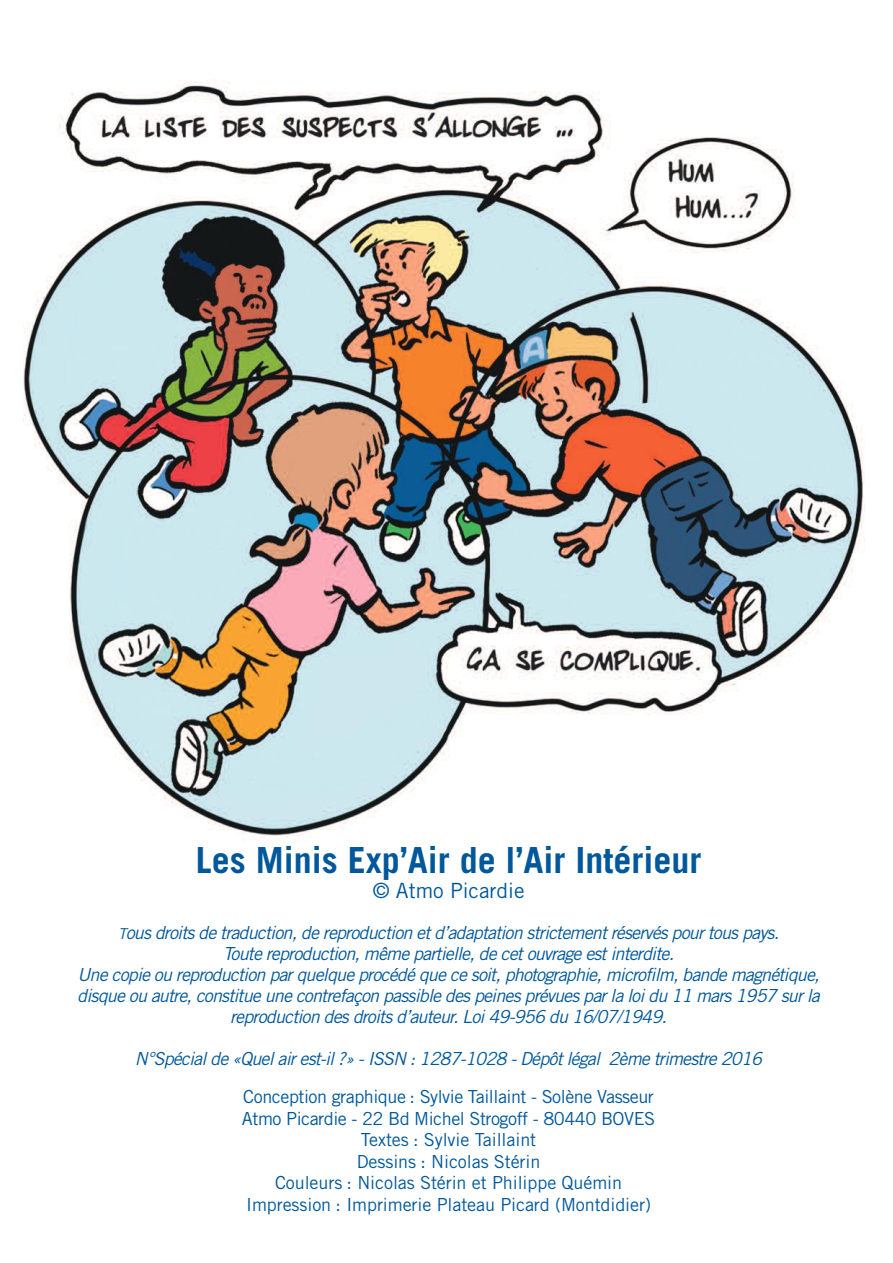
<style>
.page{position:relative;width:893px;height:1263px;background:#fff}
.page>*{position:absolute;margin:0;border:0;box-sizing:border-box;transform-origin:0 0}
.t1{font:700 36px "Trade Gothic";color:#00589b}
.t2{font:21px "Trade Gothic";color:#00589b}
.t3{font:italic 18px/21px "Trade Gothic";letter-spacing:-.045em;color:#00589b;text-align:center}
.t4{font:18px/21.6px "Trade Gothic";letter-spacing:-.005em;color:#00589b;text-align:center}
.s1{font-size:15px}
</style>
<div class="page">
<img style="left:24px;top:80px;width:841px;height:758px">
<h1 class="t1" style="left:196px;top:847px;width:507px">Les Minis Exp’Air de l’Air Intérieur</h1>
<p class="t2" style="left:373px;top:883px;width:153px">© Atmo Picardie</p>
<p class="t3" style="left:77px;top:924px;width:744px"><span class="s1">T</span>ous droits de traduction, de reproduction et d’adaptation strictement réservés pour tous pays.<br>Toute reproduction, même partielle, de cet ouvrage est interdite.<br>Une copie ou reproduction par quelque procédé que ce soit, photographie, microfilm, bande magnétique, disque ou autre, constitue une contrefaçon passible des peines prévues par la loi du 11 mars 1957 sur la reproduction des droits d’auteur. Loi 49-956 du 16/07/1949.</p>
<p class="t3" style="left:135px;top:1050px;width:629px">N°Spécial de «Quel air est-il ?» - ISSN : 1287-1028 - Dépôt légal 2ème trimestre 2016</p>
<p class="t4" style="left:242px;top:1087px;width:415px">Conception graphique : Sylvie Taillaint - Solène Vasseur Atmo Picardie - 22 Bd Michel Strogoff - 80440 BOVES Textes : Sylvie Taillaint<br>Dessins : Nicolas Stérin<br>Couleurs : Nicolas Stérin et Philippe Quémin Impression : Imprimerie Plateau Picard (Montdidier)</p>
</div>
